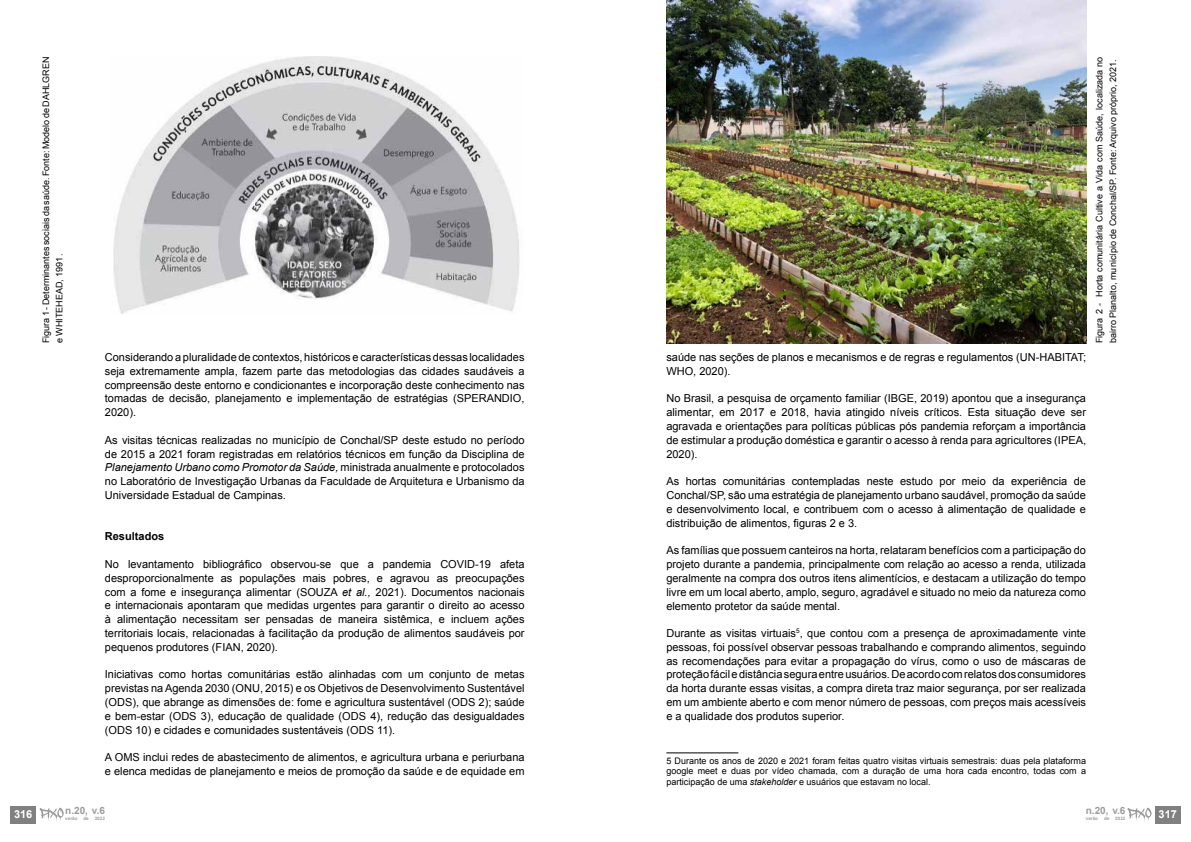
<style>
.page{position:relative;width:1191px;height:842px;background:#fff}
.page>*{position:absolute;margin:0;border:0;box-sizing:border-box;transform-origin:0 0}
.t1{font:11px/13.8px "Arial";color:#000;text-align:justify}
.t2{font:700 11px "Arial";color:#000}
.t3{font:700 11px "Arial";color:#fff}
.t4{font:700 10px "Arial";color:#9d9d9c}
.t5{font:9px/10.8px "Arial";color:#000}
.t6{font:700 4.6px "Arial";color:#9d9d9c}
.s1{font-style:italic}
</style>
<div class="page">
<hr style="left:666px;top:752px;width:72px;height:1px;background:#000">
<img style="left:113px;top:57px;width:407px;height:256px">
<img style="left:666px;top:0;width:420px;height:343px">
<div style="left:1155px;top:806px;width:25px;height:17px;background:#808080"></div>
<svg style="left:1127px;top:808px;width:24px;height:13px"></svg>
<div style="left:11px;top:806px;width:25px;height:17px;background:#808080"></div>
<svg style="left:40px;top:808px;width:24px;height:13px"></svg>
<p class="t3" style="left:14px;top:807px;width:20px">316</p>
<p class="t5" style="left:39px;top:343px;width:288px;line-height:13.5px;rotate:-90deg">Figura 1 - Determinantes sociais da saúde. Fonte: Modelo de DAHLGREN e WHITEHEAD, 1991.</p>
<p class="t5" style="left:1092px;top:343px;width:288px;line-height:13.5px;rotate:-90deg">Figura 2 - Horta comunitária Cultive a Vida com Saúde, localizada no bairro Planalto, município de Conchal/SP. Fonte: Arquivo próprio, 2021.</p>
<p class="t1" style="left:105px;top:350px;width:421px">Considerando a pluralidade de contextos, históricos e características dessas localidades seja extremamente ampla, fazem parte das metodologias das cidades saudáveis a compreensão deste entorno e condicionantes e incorporação deste conhecimento nas tomadas de decisão, planejamento e implementação de estratégias (SPERANDIO, 2020).</p>
<p class="t1" style="left:105px;top:433px;width:421px">As visitas técnicas realizadas no município de Conchal/SP deste estudo no período de 2015 a 2021 foram registradas em relatórios técnicos em função da Disciplina de <span class="s1">Planejamento Urbano como Promotor da Saúde,</span> ministrada anualmente e protocolados no Laboratório de Investigação Urbanas da Faculdade de Arquitetura e Urbanismo da Universidade Estadual de Campinas.</p>
<p class="t2" style="left:105px;top:529px;width:61px">Resultados</p>
<p class="t1" style="left:105px;top:557px;width:421px">No levantamento bibliográfico observou-se que a pandemia COVID-19 afeta desproporcionalmente as populações mais pobres, e agravou as preocupações com a fome e insegurança alimentar (SOUZA <span class="s1">et al.,</span> 2021). Documentos nacionais e internacionais apontaram que medidas urgentes para garantir o direito ao acesso à alimentação necessitam ser pensadas de maneira sistêmica, e incluem ações territoriais locais, relacionadas à facilitação da produção de alimentos saudáveis por pequenos produtores (FIAN, 2020).</p>
<p class="t1" style="left:105px;top:668px;width:421px">Iniciativas como hortas comunitárias estão alinhadas com um conjunto de metas previstas na Agenda 2030 (ONU, 2015) e os Objetivos de Desenvolvimento Sustentável (ODS), que abrange as dimensões de: fome e agricultura sustentável (ODS 2); saúde e bem-estar (ODS 3), educação de qualidade (ODS 4), redução das desigualdades (ODS 10) e cidades e comunidades sustentáveis (ODS 11).</p>
<p class="t1" style="left:105px;top:751px;width:421px">A OMS inclui redes de abastecimento de alimentos, e agricultura urbana e periurbana e elenca medidas de planejamento e meios de promoção da saúde e de equidade em</p>
<p class="t4" style="left:65px;top:804px;width:41px">n.20, v.6</p>
<p class="t6" style="left:65px;top:815px;width:14px">verão</p>
<p class="t6" style="left:83px;top:815px;width:7px">de</p>
<p class="t6" style="left:95px;top:815px;width:12px">2022</p>
<p class="t1" style="left:666px;top:350px;width:421px">saúde nas seções de planos e mecanismos e de regras e regulamentos (UN-HABITAT;<br>WHO, 2020).</p>
<p class="t1" style="left:666px;top:392px;width:421px">No Brasil, a pesquisa de orçamento familiar (IBGE, 2019) apontou que a insegurança alimentar, em 2017 e 2018, havia atingido níveis críticos. Esta situação deve ser agravada e orientações para políticas públicas pós pandemia reforçam a importância de estimular a produção doméstica e garantir o acesso à renda para agricultores (IPEA, 2020).</p>
<p class="t1" style="left:666px;top:475px;width:421px">As hortas comunitárias contempladas neste estudo por meio da experiência de Conchal/SP, são uma estratégia de planejamento urbano saudável, promoção da saúde e desenvolvimento local, e contribuem com o acesso à alimentação de qualidade e distribuição de alimentos, figuras 2 e 3.</p>
<p class="t1" style="left:666px;top:544px;width:421px">As famílias que possuem canteiros na horta, relataram benefícios com a participação do projeto durante a pandemia, principalmente com relação ao acesso a renda, utilizada geralmente na compra dos outros itens alimentícios, e destacam a utilização do tempo livre em um local aberto, amplo, seguro, agradável e situado no meio da natureza como elemento protetor da saúde mental.</p>
<p class="t1" style="left:666px;top:626px;width:421px">Durante as visitas virtuais<sup>5</sup>, que contou com a presença de aproximadamente vinte pessoas, foi possível observar pessoas trabalhando e comprando alimentos, seguindo as recomendações para evitar a propagação do vírus, como o uso de máscaras de proteção fácil e distância segura entre usuários. De acordo com relatos dos consumidores da horta durante essas visitas, a compra direta traz maior segurança, por ser realizada em um ambiente aberto e com menor número de pessoas, com preços mais acessíveis e a qualidade dos produtos superior.</p>
<p class="t5" style="left:666px;top:755px;width:421px;text-align:justify">5 Durante os anos de 2020 e 2021 foram feitas quatro visitas virtuais semestrais: duas pela plataforma google meet e duas por vídeo chamada, com a duração de uma hora cada encontro, todas com a participação de uma <span class="s1">stakeholder</span> e usuários que estavam no local.</p>
<p class="t4" style="left:1085px;top:804px;width:41px">n.20, v.6</p>
<p class="t6" style="left:1085px;top:815px;width:14px">verão</p>
<p class="t6" style="left:1104px;top:815px;width:7px">de</p>
<p class="t6" style="left:1115px;top:815px;width:12px">2022</p>
<p class="t3" style="left:1158px;top:807px;width:20px">317</p>
</div>
